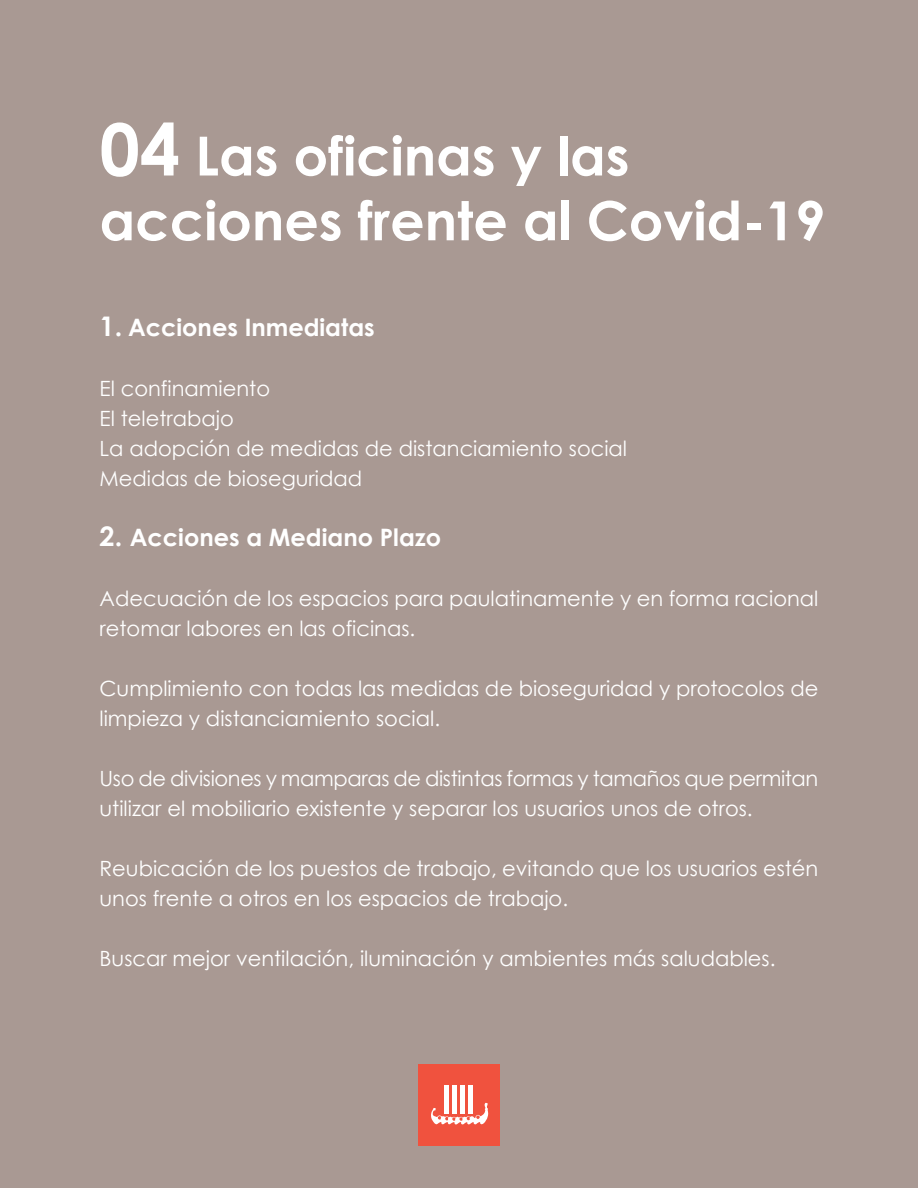
<style>
.page{position:relative;width:918px;height:1188px;background:#a99993}
.page>*{position:absolute;margin:0;border:0;box-sizing:border-box;transform-origin:0 0}
.t1{font:700 54px/64.8px "Century Gothic";color:#fff}
.t2{font:700 24px "Century Gothic";color:#fff}
.t3{font:21px/30px "Century Gothic";color:#fff}
.s1{font-size:72px}
.s2{font-size:27px}
</style>
<div class="page">
<div style="left:418px;top:1064px;width:82px;height:81px;background:#f0523e"></div>
<div style="left:444px;top:1085px;width:5px;height:29px;background:#fff"></div>
<hr style="left:453px;top:1085px;width:4px;height:29px;background:#fff">
<hr style="left:461px;top:1085px;width:4px;height:29px;background:#fff">
<hr style="left:469px;top:1085px;width:4px;height:29px;background:#fff">
<svg style="left:431px;top:1103px;width:58px;height:22px"></svg>
<h1 class="t1" style="left:100px;top:121px;width:727px"><span class="s1">04</span> Las oficinas y las acciones frente al Covid-19</h1>
<p class="t2" style="left:100px;top:309px;width:277px"><span class="s2">1.</span> Acciones Inmediatas</p>
<p class="t3" style="left:100px;top:373px;width:529px">El confinamiento<br>El teletrabajo<br>La adopción de medidas de distanciamiento social<br>Medidas de bioseguridad</p>
<p class="t2" style="left:100px;top:519px;width:343px"><span class="s2">2.</span> Acciones a Mediano Plazo</p>
<p class="t3" style="left:100px;top:583px;width:720px">Adecuación de los espacios para paulatinamente y en forma racional retomar labores en las oficinas.</p>
<p class="t3" style="left:100px;top:673px;width:720px">Cumplimiento con todas las medidas de bioseguridad y protocolos de limpieza y distanciamiento social.</p>
<p class="t3" style="left:100px;top:763px;width:720px">Uso de divisiones y mamparas de distintas formas y tamaños que permitan utilizar el mobiliario existente y separar los usuarios unos de otros.</p>
<p class="t3" style="left:100px;top:853px;width:720px">Reubicación de los puestos de trabajo, evitando que los usuarios estén unos frente a otros en los espacios de trabajo.</p>
<p class="t3" style="left:100px;top:943px;width:678px">Buscar mejor ventilación, iluminación y ambientes más saludables.</p>
</div>
